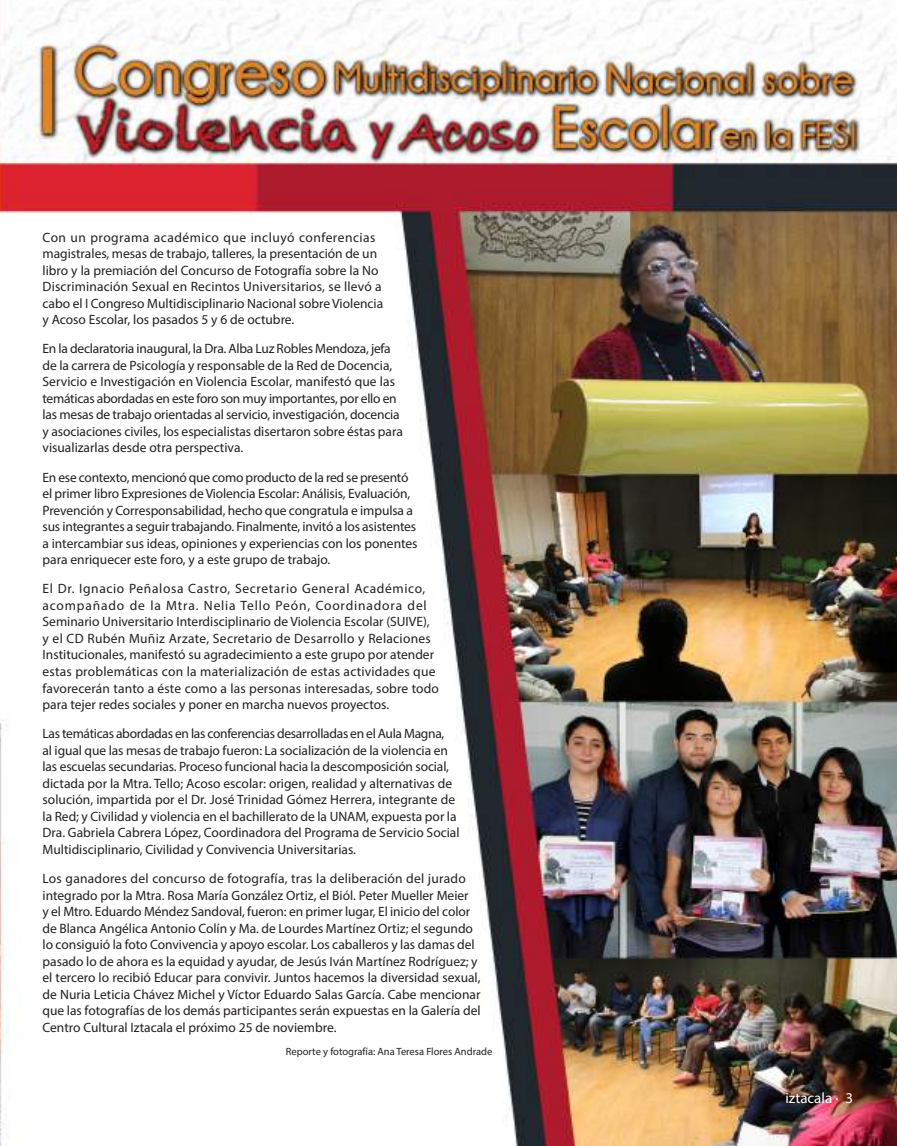
<style>
.page{position:relative;width:897px;height:1146px;background:#fff}
.page>*{position:absolute;margin:0;border:0;box-sizing:border-box;transform-origin:0 0}
.t1{font:15px "Myriad Pro";color:#fff}
.t2{font:13.5px/16.5px "Myriad Pro";color:#241f1f}
.t3{font:10.5px "Myriad Pro";color:#241f1f}
</style>
<div class="page">
<img style="left:0;top:0;width:897px;height:1145px">
<p class="t2" style="left:43px;top:228px;width:342px">Con un programa académico que incluyó conferencias magistrales, mesas de trabajo, talleres, la presentación de un libro y la premiación del Concurso de Fotografía sobre la No Discriminación Sexual en Recintos Universitarios, se llevó a cabo el I Congreso Multidisciplinario Nacional sobre Violencia y Acoso Escolar, los pasados 5 y 6 de octubre.</p>
<p class="t2" style="left:43px;top:340px;width:362px">En la declaratoria inaugural, la Dra. Alba Luz Robles Mendoza, jefa de la carrera de Psicología y responsable de la Red de Docencia, Servicio e Investigación en Violencia Escolar, manifestó que las temáticas abordadas en este foro son muy importantes, por ello en las mesas de trabajo orientadas al servicio, investigación, docencia y asociaciones civiles, los especialistas disertaron sobre éstas para visualizarlas desde otra perspectiva.</p>
<p class="t2" style="left:43px;top:468px;width:377px">En ese contexto, mencionó que como producto de la red se presentó el primer libro Expresiones de Violencia Escolar: Análisis, Evaluación, Prevención y Corresponsabilidad, hecho que congratula e impulsa a sus integrantes a seguir trabajando. Finalmente, invitó a los asistentes a intercambiar sus ideas, opiniones y experiencias con los ponentes para enriquecer este foro, y a este grupo de trabajo.</p>
<p class="t2" style="left:43px;top:580px;width:398px">El Dr. Ignacio Peñalosa Castro, Secretario General Académico, acompañado de la Mtra. Nelia Tello Peón, Coordinadora del Seminario Universitario Interdisciplinario de Violencia Escolar (SUIVE), y el CD Rubén Muñiz Arzate, Secretario de Desarrollo y Relaciones Institucionales, manifestó su agradecimiento a este grupo por atender estas problemáticas con la materialización de estas actividades que favorecerán tanto a éste como a las personas interesadas, sobre todo para tejer redes sociales y poner en marcha nuevos proyectos.</p>
<p class="t2" style="left:43px;top:725px;width:419px">Las temáticas abordadas en las conferencias desarrolladas en el Aula Magna,<br>al igual que las mesas de trabajo fueron: La socialización de la violencia en las escuelas secundarias. Proceso funcional hacia la descomposición social, dictada por la Mtra. Tello; Acoso escolar: origen, realidad y alternativas de solución, impartida por el Dr. José Trinidad Gómez Herrera, integrante de la Red; y Civilidad y violencia en el bachillerato de la UNAM, expuesta por la Dra. Gabriela Cabrera López, Coordinadora del Programa de Servicio Social Multidisciplinario, Civilidad y Convivencia Universitarias.</p>
<p class="t2" style="left:43px;top:870px;width:439px">Los ganadores del concurso de fotografía, tras la deliberación del jurado integrado por la Mtra. Rosa María González Ortiz, el Biól. Peter Mueller Meier<br>y el Mtro. Eduardo Méndez Sandoval, fueron: en primer lugar, El inicio del color de Blanca Angélica Antonio Colín y Ma. de Lourdes Martínez Ortiz; el segundo lo consiguió la foto Convivencia y apoyo escolar. Los caballeros y las damas del pasado lo de ahora es la equidad y ayudar, de Jesús Iván Martínez Rodríguez; y el tercero lo recibió Educar para convivir. Juntos hacemos la diversidad sexual, de Nuria Leticia Chávez Michel y Víctor Eduardo Salas García. Cabe mencionar que las fotografías de los demás participantes serán expuestas en la Galería del Centro Cultural Iztacala el próximo 25 de noviembre.</p>
<p class="t3" style="left:286px;top:1045px;width:208px">Reporte y fotografía: Ana Teresa Flores Andrade</p>
<p class="t1" style="left:785px;top:1089px;width:69px">iztacala · 3</p>
</div>
